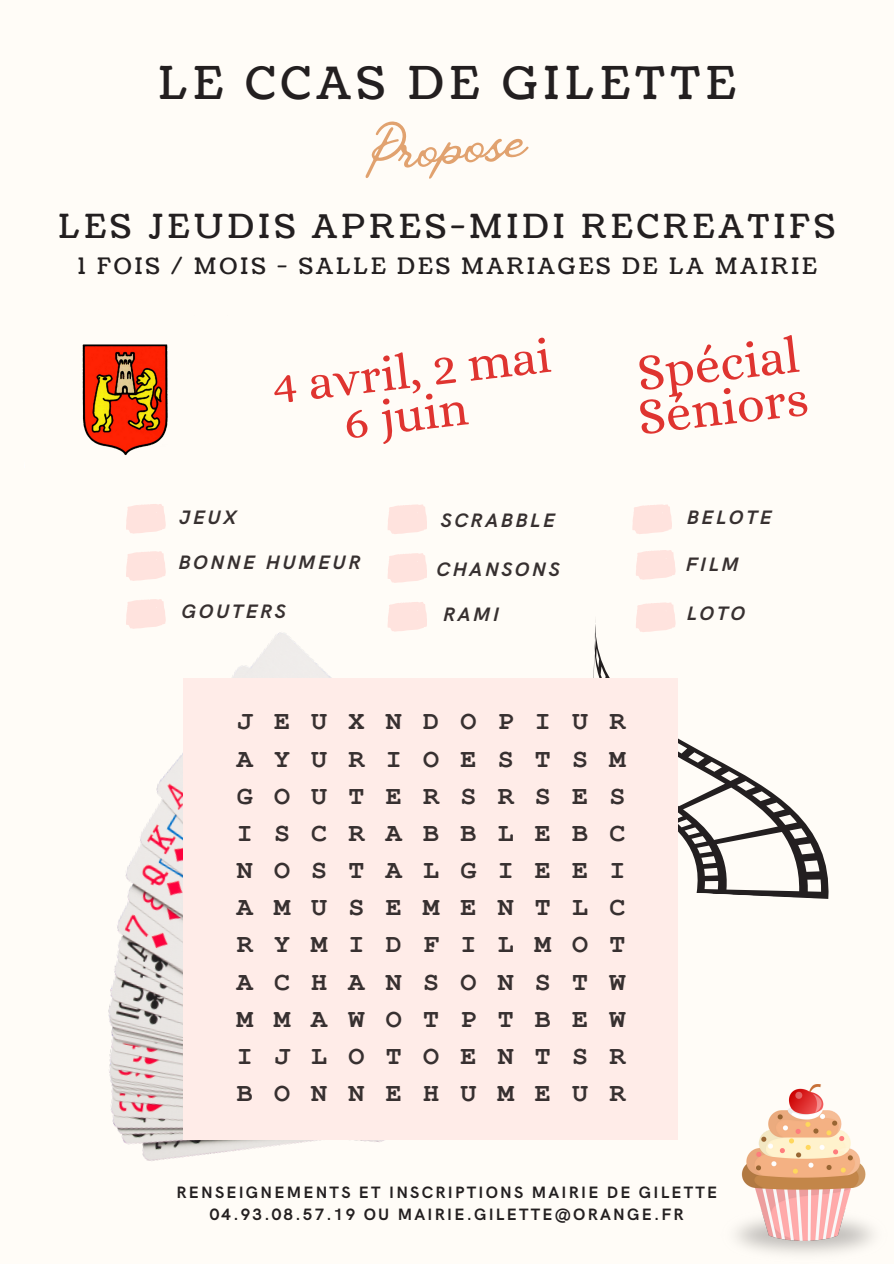
<style>
.page{position:relative;width:894px;height:1264px;background:#fff}
.page>*{position:absolute;margin:0;border:0;box-sizing:border-box;transform-origin:0 0}
.t1{font:67.5px "Vintage Goods";color:#e1a26f}
.t2{font:51px/43.8px "Alice";color:#df3430}
.t3{font:49.5px/42.8px "Alice";color:#df3430;text-align:center}
.t4{font:45px "Coustard";letter-spacing:.135em;color:#231f20}
.t5{font:33px "Coustard";letter-spacing:.135em;color:#231f20}
.t6{font:700 26.55px/37.2px "Courier New";letter-spacing:.8em;color:#373030;text-align:justify}
.t7{font:22.5px "Coustard";letter-spacing:.135em;color:#231f20}
.t8{font:italic 700 19.5px "HK Grotesk";letter-spacing:.135em;color:#373030}
.t9{font:700 16.5px "HK Grotesk";letter-spacing:.135em;color:#231f20}
</style>
<div class="page">
<div style="left:0;top:0;width:893px;height:1263px;background:#fffcf7"></div>
<img style="left:108px;top:521px;width:472px;height:640px">
<svg style="left:575px;top:615px;width:254px;height:284px"></svg>
<div style="left:183px;top:678px;width:494px;height:461px;background:#ffece8"></div>
<svg style="left:126px;top:504px;width:39px;height:29px"></svg>
<svg style="left:126px;top:551px;width:39px;height:30px"></svg>
<svg style="left:126px;top:599px;width:39px;height:30px"></svg>
<svg style="left:387px;top:504px;width:40px;height:30px"></svg>
<svg style="left:387px;top:553px;width:40px;height:30px"></svg>
<svg style="left:387px;top:602px;width:40px;height:29px"></svg>
<svg style="left:636px;top:550px;width:39px;height:30px"></svg>
<svg style="left:635px;top:602px;width:40px;height:30px"></svg>
<svg style="left:632px;top:504px;width:39px;height:30px"></svg>
<img style="left:736px;top:1084px;width:137px;height:170px">
<img style="left:82px;top:344px;width:86px;height:112px">
<p class="t4" style="left:158px;top:53px;width:578px">LE CCAS DE GILETTE</p>
<p class="t1" style="left:360px;top:112px;width:164px;rotate:-5deg">Propose</p>
<h2 class="t5" style="left:59px;top:204px;width:777px">LES JEUDIS APRES-MIDI RECREATIFS</h2>
<h2 class="t7" style="left:78px;top:250px;width:740px">1 FOIS / MOIS - SALLE DES MARIAGES DE LA MAIRIE</h2>
<p class="t3" style="left:270px;top:366px;width:281px;rotate:-7deg">4 avril, 2 mai<br>6 juin</p>
<h2 class="t2" style="left:629px;top:352px;width:173px;rotate:-7deg">Spécial<br>Séniors</h2>
<p class="t8" style="left:179px;top:506px;width:58px">JEUX</p>
<p class="t8" style="left:441px;top:509px;width:115px">SCRABBLE</p>
<p class="t8" style="left:686px;top:506px;width:86px">BELOTE</p>
<h6 class="t8" style="left:178px;top:552px;width:183px">BONNE HUMEUR</h6>
<h6 class="t8" style="left:436px;top:558px;width:124px">CHANSONS</h6>
<p class="t8" style="left:685px;top:553px;width:54px">FILM</p>
<h6 class="t8" style="left:181px;top:601px;width:106px">GOUTERS</h6>
<p class="t8" style="left:443px;top:603px;width:57px">RAMI</p>
<p class="t8" style="left:686px;top:602px;width:60px">LOTO</p>
<p class="t6" style="left:237px;top:703px;width:390px">JEUXNDOPIUR AYURIOESTSM GOUTERSRSES ISCRABBLEBC NOSTALGIEEI AMUSEMENTLC RYMIDFILMOT ACHANSONSTW MMAWOTPTBEW IJLOTOENTSR BONNEHUMEUR</p>
<h6 class="t9" style="left:176px;top:1183px;width:542px">RENSEIGNEMENTS ET INSCRIPTIONS MAIRIE DE GILETTE</h6>
<h6 class="t9" style="left:210px;top:1205px;width:475px">04.93.08.57.19 OU MAIRIE.GILETTE@ORANGE.FR</h6>
</div>
